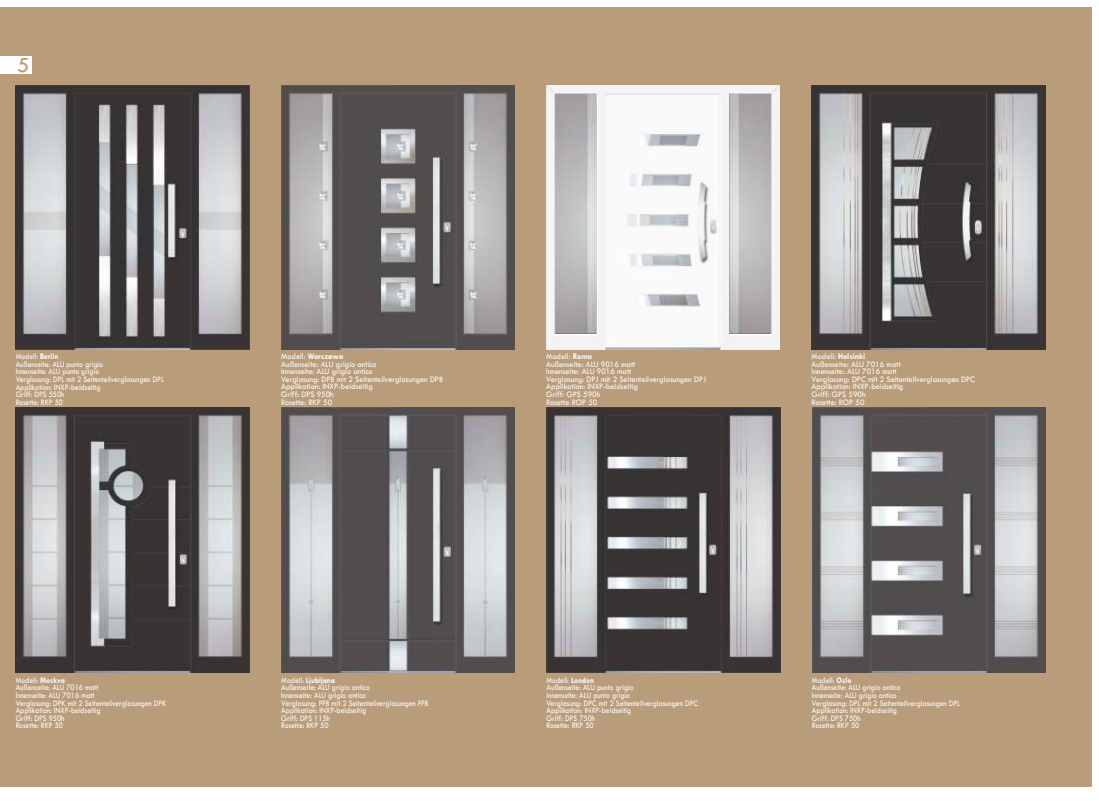
<style>
.page{position:relative;width:1099px;height:801px;background:#fff}
.page>*{position:absolute;margin:0;border:0;box-sizing:border-box;transform-origin:0 0}
.t1{font:22.5px "Tw Cen";color:#b99d7b}
.t2{font:8.75px/7.6px "Tw Cen";color:#fefefe;scale:.86 1}
.t3{font:8.75px/7.6px "Tw Cen";color:#fefefe;scale:.93 1}
.s1{font-weight:700}
</style>
<div class="page">
<div style="left:0;top:7px;width:1091px;height:780px;background:#b99d7b"></div>
<img style="left:16px;top:85px;width:234px;height:265px">
<img style="left:281px;top:408px;width:234px;height:264px">
<img style="left:811px;top:85px;width:234px;height:264px">
<img style="left:546px;top:408px;width:234px;height:264px">
<img style="left:16px;top:408px;width:233px;height:264px">
<img style="left:812px;top:408px;width:233px;height:264px">
<img style="left:546px;top:85px;width:233px;height:264px">
<img style="left:281px;top:85px;width:233px;height:264px">
<div style="left:0;top:56px;width:32px;height:18px;background:#fefefe"></div>
<h1 class="t1" style="left:17px;top:57px;width:14px">5</h1>
<p class="t2" style="left:16px;top:353px;width:174px">Modell: <span class="s1">Berlin<br></span>Außenseite: ALU punto grigio<br>Innenseite: ALU punto grigio<br>Verglasung: DPL mit 2 Seitenteilverglasungen DPL<br>Applikation: INXP-beidseitig<br>Griff: DPS 550h<br>Rosette: RKP 50</p>
<p class="t2" style="left:16px;top:677px;width:177px">Modell: <span class="s1">Moskva<br></span>Außenseite: ALU 7016 matt<br>Innenseite: ALU 7016 matt<br>Verglasung: DPK mit 2 Seitenteilverglasungen DPK<br>Applikation: INXP-beidseitig<br>Griff: DPS 950h<br>Rosette: RKP 50</p>
<p class="t3" style="left:281px;top:353px;width:176px">Modell: <span class="s1">Warszawa<br></span>Außenseite: ALU grigio antico<br>Innenseite: ALU grigio antico<br>Verglasung: DPB mit 2 Seitenteilverglasungen DPB<br>Applikation: INXP-beidseitig<br>Griff: DPS 950h<br>Rosette: RKP 50</p>
<p class="t3" style="left:546px;top:353px;width:173px">Modell: <span class="s1">Roma<br></span>Außenseite: ALU 9016 matt<br>Innenseite: ALU 9016 matt<br>Verglasung: DPJ mit 2 Seitenteilverglasungen DPJ<br>Applikation: INXP-beidseitig<br>Griff: GPS 590h<br>Rosette ROP 50</p>
<p class="t3" style="left:811px;top:353px;width:177px">Modell: <span class="s1">Helsinki<br></span>Außenseite: ALU 7016 matt<br>Innenseite: ALU 7016 matt<br>Verglasung: DPC mit 2 Seitenteilverglasungen DPC<br>Applikation: INXP-beidseitig<br>Griff: GPS 590h<br>Rosette: ROP 50</p>
<p class="t2" style="left:281px;top:677px;width:173px">Modell: <span class="s1">Ljubljana<br></span>Außenseite: ALU grigio antico<br>Innenseite: ALU grigio antico<br>Verglasung: PFB mit 2 Seitenteilverglasungen PFB<br>Applikation: INXP-beidseitig<br>Griff: DPS 115h<br>Rosette: RKP 50</p>
<p class="t2" style="left:812px;top:677px;width:174px">Modell: <span class="s1">Oslo<br></span>Außenseite: ALU grigio antico<br>Innenseite: ALU grigio antico<br>Verglasung: DPL mit 2 Seitenteilverglasungen DPL<br>Applikation: INXP-beidseitig<br>Griff: DPS 750h<br>Rosette: RKP 50</p>
<p class="t2" style="left:546px;top:677px;width:178px">Modell: <span class="s1">London<br></span>Außenseite: ALU punto grigio<br>Innenseite: ALU punto grigio<br>Verglasung: DPC mit 2 Seitenteilverglasungen DPC<br>Applikation: INXP-beidseitig<br>Griff: DPS 750h<br>Rosette: RKP 50</p>
</div>
